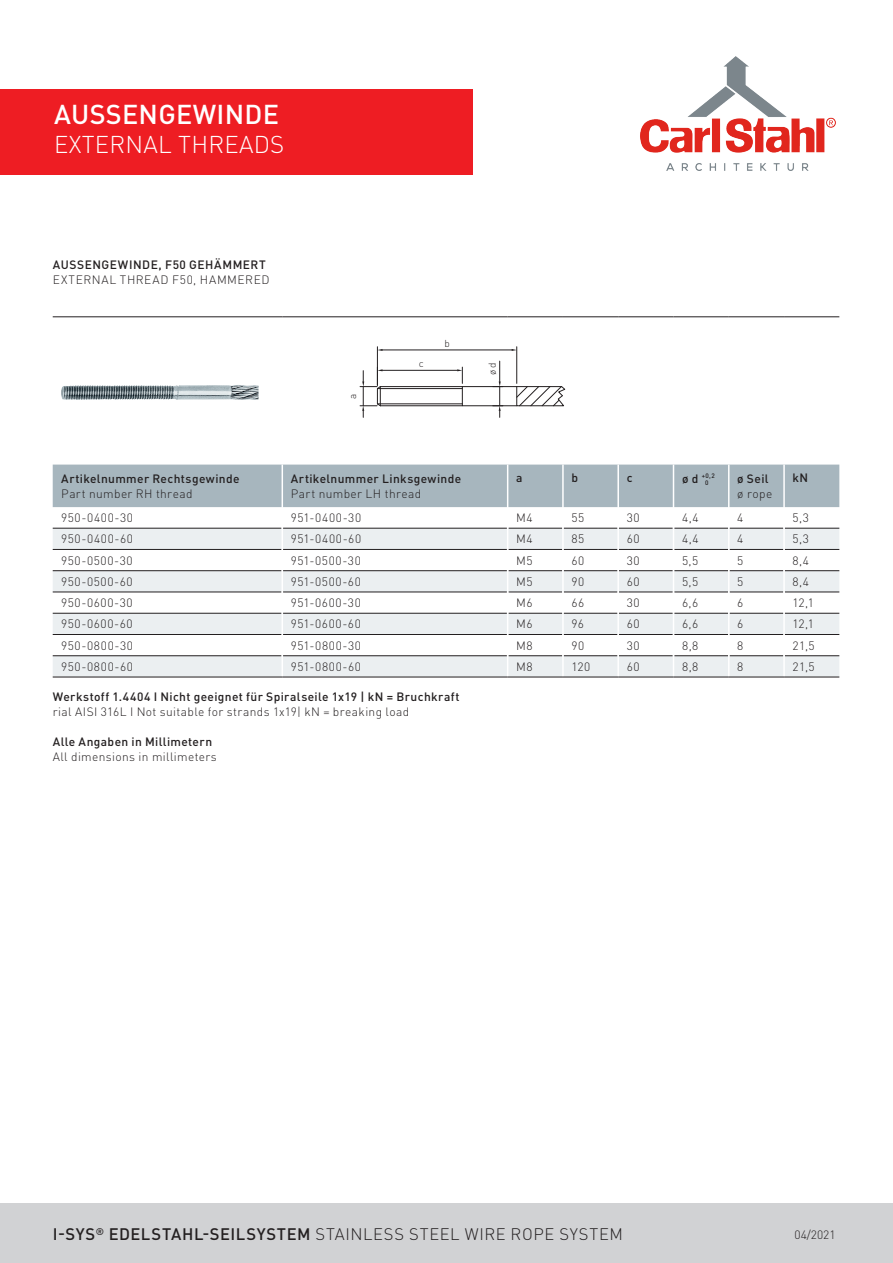
<style>
.page{position:relative;width:893px;height:1263px;background:#fff}
.page>*{position:absolute;margin:0;border:0;box-sizing:border-box;transform-origin:0 0}
.t1{font:500 27px "DIN Pro";letter-spacing:.01em;color:#fff}
.t2{font:300 24px "DIN Pro";letter-spacing:.01em;color:#fff}
.t3{font:300 16.5px "DIN Pro";letter-spacing:.045em;color:#231f20}
._09_Text_Tabellen_en{font:300 12px "DIN Pro";letter-spacing:.05em;color:#231f20}
._08_Text_Tabellen_dt{font:500 12px/15px "DIN Pro";letter-spacing:.03em;color:#231f20}
._08_Text_Tabellen_dt-2{font:300 12px "DIN Pro";letter-spacing:.03em;color:#231f20}
._10_Text_Tabellen_Ve{font:500 12px "DIN Pro";letter-spacing:.04em;color:#231f20}
._10_Text_Tabellen_Ve-2{font:300 12px "DIN Pro";letter-spacing:.06em;color:#231f20}
.t4{font:300 9.9px "DIN Pro";color:#231f20}
._08_Text_Tabellen_dt-3{font:500 6.45px "DIN Pro";color:#231f20}
.s1{font-weight:300}
.s2{font-weight:500}
</style>
<div class="page">
<div style="left:0;top:1203px;width:893px;height:60px;background:#d1d2d4"></div>
<svg style="left:53px;top:316px;width:786px;height:149px"></svg>
<svg style="left:53px;top:465px;width:786px;height:212px"></svg>
<hr style="left:53px;top:317px;width:229px;height:1px;background:#231f20">
<hr style="left:282px;top:317px;width:226px;height:1px;background:#231f20">
<hr style="left:508px;top:317px;width:55px;height:1px;background:#231f20">
<hr style="left:563px;top:317px;width:55px;height:1px;background:#231f20">
<hr style="left:618px;top:317px;width:55px;height:1px;background:#231f20">
<hr style="left:673px;top:317px;width:56px;height:1px;background:#231f20">
<hr style="left:729px;top:317px;width:55px;height:1px;background:#231f20">
<hr style="left:784px;top:317px;width:55px;height:1px;background:#231f20">
<hr style="left:783px;top:656px;width:2px;height:21px;background:#fff">
<hr style="left:53px;top:677px;width:229px;height:1px;background:#231f20">
<hr style="left:282px;top:677px;width:226px;height:1px;background:#231f20">
<hr style="left:508px;top:677px;width:55px;height:1px;background:#231f20">
<hr style="left:563px;top:677px;width:55px;height:1px;background:#231f20">
<hr style="left:618px;top:677px;width:55px;height:1px;background:#231f20">
<hr style="left:673px;top:677px;width:56px;height:1px;background:#231f20">
<hr style="left:729px;top:677px;width:55px;height:1px;background:#231f20">
<hr style="left:784px;top:677px;width:55px;height:1px;background:#231f20">
<img style="left:60px;top:385px;width:176px;height:15px">
<svg style="left:516px;top:385px;width:50px;height:22px"></svg>
<div style="left:462px;top:386px;width:55px;height:20px;border:1px solid #231f20"></div>
<hr style="left:380px;top:405px;width:82px;height:1px;background:#231f20">
<hr style="left:380px;top:386px;width:82px;height:1px;background:#231f20">
<hr style="left:377px;top:403px;width:85px;height:1px;background:#231f20">
<hr style="left:377px;top:388px;width:85px;height:1px;background:#231f20">
<hr style="left:382px;top:370px;width:75px;height:1px;background:#231f20">
<svg style="left:457px;top:367px;width:6px;height:16px"></svg>
<hr style="left:377px;top:347px;width:1px;height:38px;background:#231f20">
<hr style="left:516px;top:347px;width:1px;height:36px;background:#231f20">
<hr style="left:382px;top:350px;width:130px;height:1px;background:#231f20">
<svg style="left:360px;top:367px;width:22px;height:50px"></svg>
<svg style="left:493px;top:361px;width:10px;height:56px"></svg>
<div style="left:0;top:90px;width:472px;height:85px;background:#ee1d23"></div>
<img style="left:640px;top:57px;width:196px;height:113px">
<p class="t1" style="left:54px;top:93px;width:226px">AUSSENGEWINDE</p>
<p class="t2" style="left:54px;top:126px;width:232px">EXTERNAL THREADS</p>
<p class="_10_Text_Tabellen_Ve" style="left:53px;top:254px;width:215px">AUSSENGEWINDE, F50 GEHÄMMERT</p>
<p class="_10_Text_Tabellen_Ve-2" style="left:53px;top:270px;width:218px">EXTERNAL THREAD F50, HAMMERED</p>
<p class="t4" style="left:345px;top:399px;width:7px;rotate:-90deg">a</p>
<p class="t4" style="left:419px;top:356px;width:6px">c</p>
<p class="t4" style="left:444px;top:335px;width:7px">b</p>
<p class="t4" style="left:484px;top:375px;width:15px;rotate:-90deg">ø d</p>
<p class="_08_Text_Tabellen_dt" style="left:61px;top:470px;width:180px">Artikelnummer Rechtsgewinde<br><span class="s1">Part number RH thread</span></p>
<p class="_08_Text_Tabellen_dt" style="left:291px;top:470px;width:172px">Artikelnummer Linksgewinde<br><span class="s1">Part number LH thread</span></p>
<p class="_08_Text_Tabellen_dt" style="left:516px;top:469px;width:8px">a</p>
<p class="_08_Text_Tabellen_dt" style="left:571px;top:469px;width:8px">b</p>
<p class="_08_Text_Tabellen_dt" style="left:627px;top:469px;width:7px">c</p>
<p class="_08_Text_Tabellen_dt" style="left:682px;top:470px;width:18px">ø d</p>
<p class="_08_Text_Tabellen_dt-3" style="left:702px;top:471px;width:14px">+0,2</p>
<p class="_08_Text_Tabellen_dt-3" style="left:705px;top:478px;width:5px">0</p>
<p class="_08_Text_Tabellen_dt" style="left:737px;top:470px;width:33px">ø Seil</p>
<p class="_08_Text_Tabellen_dt-2" style="left:737px;top:484px;width:37px">ø rope</p>
<p class="_08_Text_Tabellen_dt" style="left:793px;top:469px;width:17px">kN</p>
<p class="_09_Text_Tabellen_en" style="left:61px;top:508px;width:73px">950-0400-30</p>
<p class="_09_Text_Tabellen_en" style="left:291px;top:508px;width:72px">951-0400-30</p>
<p class="_09_Text_Tabellen_en" style="left:516px;top:508px;width:18px">M4</p>
<p class="_09_Text_Tabellen_en" style="left:571px;top:508px;width:14px">55</p>
<p class="_09_Text_Tabellen_en" style="left:627px;top:508px;width:14px">30</p>
<p class="_09_Text_Tabellen_en" style="left:682px;top:508px;width:18px">4,4</p>
<p class="_09_Text_Tabellen_en" style="left:737px;top:508px;width:8px">4</p>
<p class="_09_Text_Tabellen_en" style="left:793px;top:508px;width:18px">5,3</p>
<p class="_09_Text_Tabellen_en" style="left:61px;top:530px;width:73px">950-0400-60</p>
<p class="_09_Text_Tabellen_en" style="left:291px;top:530px;width:72px">951-0400-60</p>
<p class="_09_Text_Tabellen_en" style="left:516px;top:530px;width:18px">M4</p>
<p class="_09_Text_Tabellen_en" style="left:571px;top:530px;width:14px">85</p>
<p class="_09_Text_Tabellen_en" style="left:627px;top:530px;width:14px">60</p>
<p class="_09_Text_Tabellen_en" style="left:682px;top:530px;width:18px">4,4</p>
<p class="_09_Text_Tabellen_en" style="left:737px;top:530px;width:8px">4</p>
<p class="_09_Text_Tabellen_en" style="left:793px;top:530px;width:18px">5,3</p>
<p class="_09_Text_Tabellen_en" style="left:61px;top:551px;width:73px">950-0500-30</p>
<p class="_09_Text_Tabellen_en" style="left:291px;top:551px;width:72px">951-0500-30</p>
<p class="_09_Text_Tabellen_en" style="left:516px;top:551px;width:18px">M5</p>
<p class="_09_Text_Tabellen_en" style="left:571px;top:551px;width:14px">60</p>
<p class="_09_Text_Tabellen_en" style="left:627px;top:551px;width:14px">30</p>
<p class="_09_Text_Tabellen_en" style="left:682px;top:551px;width:18px">5,5</p>
<p class="_09_Text_Tabellen_en" style="left:737px;top:551px;width:8px">5</p>
<p class="_09_Text_Tabellen_en" style="left:793px;top:551px;width:18px">8,4</p>
<p class="_09_Text_Tabellen_en" style="left:61px;top:572px;width:73px">950-0500-60</p>
<p class="_09_Text_Tabellen_en" style="left:291px;top:572px;width:72px">951-0500-60</p>
<p class="_09_Text_Tabellen_en" style="left:516px;top:572px;width:18px">M5</p>
<p class="_09_Text_Tabellen_en" style="left:571px;top:572px;width:14px">90</p>
<p class="_09_Text_Tabellen_en" style="left:627px;top:572px;width:14px">60</p>
<p class="_09_Text_Tabellen_en" style="left:682px;top:572px;width:18px">5,5</p>
<p class="_09_Text_Tabellen_en" style="left:737px;top:572px;width:8px">5</p>
<p class="_09_Text_Tabellen_en" style="left:793px;top:572px;width:18px">8,4</p>
<p class="_09_Text_Tabellen_en" style="left:61px;top:594px;width:73px">950-0600-30</p>
<p class="_09_Text_Tabellen_en" style="left:291px;top:594px;width:72px">951-0600-30</p>
<p class="_09_Text_Tabellen_en" style="left:516px;top:594px;width:18px">M6</p>
<p class="_09_Text_Tabellen_en" style="left:571px;top:594px;width:14px">66</p>
<p class="_09_Text_Tabellen_en" style="left:627px;top:594px;width:14px">30</p>
<p class="_09_Text_Tabellen_en" style="left:682px;top:594px;width:18px">6,6</p>
<p class="_09_Text_Tabellen_en" style="left:737px;top:594px;width:8px">6</p>
<p class="_09_Text_Tabellen_en" style="left:793px;top:594px;width:23px">12,1</p>
<p class="_09_Text_Tabellen_en" style="left:61px;top:615px;width:73px">950-0600-60</p>
<p class="_09_Text_Tabellen_en" style="left:291px;top:615px;width:72px">951-0600-60</p>
<p class="_09_Text_Tabellen_en" style="left:516px;top:615px;width:18px">M6</p>
<p class="_09_Text_Tabellen_en" style="left:571px;top:615px;width:14px">96</p>
<p class="_09_Text_Tabellen_en" style="left:627px;top:615px;width:14px">60</p>
<p class="_09_Text_Tabellen_en" style="left:682px;top:615px;width:18px">6,6</p>
<p class="_09_Text_Tabellen_en" style="left:737px;top:615px;width:8px">6</p>
<p class="_09_Text_Tabellen_en" style="left:793px;top:615px;width:23px">12,1</p>
<p class="_09_Text_Tabellen_en" style="left:61px;top:636px;width:73px">950-0800-30</p>
<p class="_09_Text_Tabellen_en" style="left:291px;top:636px;width:72px">951-0800-30</p>
<p class="_09_Text_Tabellen_en" style="left:516px;top:636px;width:18px">M8</p>
<p class="_09_Text_Tabellen_en" style="left:571px;top:636px;width:14px">90</p>
<p class="_09_Text_Tabellen_en" style="left:627px;top:636px;width:14px">30</p>
<p class="_09_Text_Tabellen_en" style="left:682px;top:636px;width:18px">8,8</p>
<p class="_09_Text_Tabellen_en" style="left:737px;top:636px;width:8px">8</p>
<p class="_09_Text_Tabellen_en" style="left:793px;top:636px;width:24px">21,5</p>
<p class="_09_Text_Tabellen_en" style="left:61px;top:657px;width:73px">950-0800-60</p>
<p class="_09_Text_Tabellen_en" style="left:291px;top:657px;width:72px">951-0800-60</p>
<p class="_09_Text_Tabellen_en" style="left:516px;top:657px;width:18px">M8</p>
<p class="_09_Text_Tabellen_en" style="left:571px;top:657px;width:20px">120</p>
<p class="_09_Text_Tabellen_en" style="left:627px;top:657px;width:14px">60</p>
<p class="_09_Text_Tabellen_en" style="left:682px;top:657px;width:18px">8,8</p>
<p class="_09_Text_Tabellen_en" style="left:737px;top:657px;width:8px">8</p>
<p class="_09_Text_Tabellen_en" style="left:793px;top:657px;width:24px">21,5</p>
<p class="_08_Text_Tabellen_dt" style="left:53px;top:688px;width:408px">Werkstoff 1.4404 I Nicht geeignet für Spiralseile 1x19 | kN = Bruchkraft <span class="s1">rial AISI 316L I Not suitable for strands 1x19| kN = breaking load</span></p>
<p class="_08_Text_Tabellen_dt" style="left:53px;top:733px;width:161px">Alle Angaben in Millimetern</p>
<p class="_08_Text_Tabellen_dt-2" style="left:53px;top:748px;width:166px">All dimensions in millimeters</p>
<h3 class="t3" style="left:53px;top:1221px;width:572px"><span class="s2">I-SYS</span><sup>®</sup> <span class="s2">EDELSTAHL-SEILSYSTEM</span> STAINLESS STEEL WIRE ROPE SYSTEM</h3>
<p class="_08_Text_Tabellen_dt-2" style="left:794px;top:1226px;width:43px">04/2021</p>
</div>
